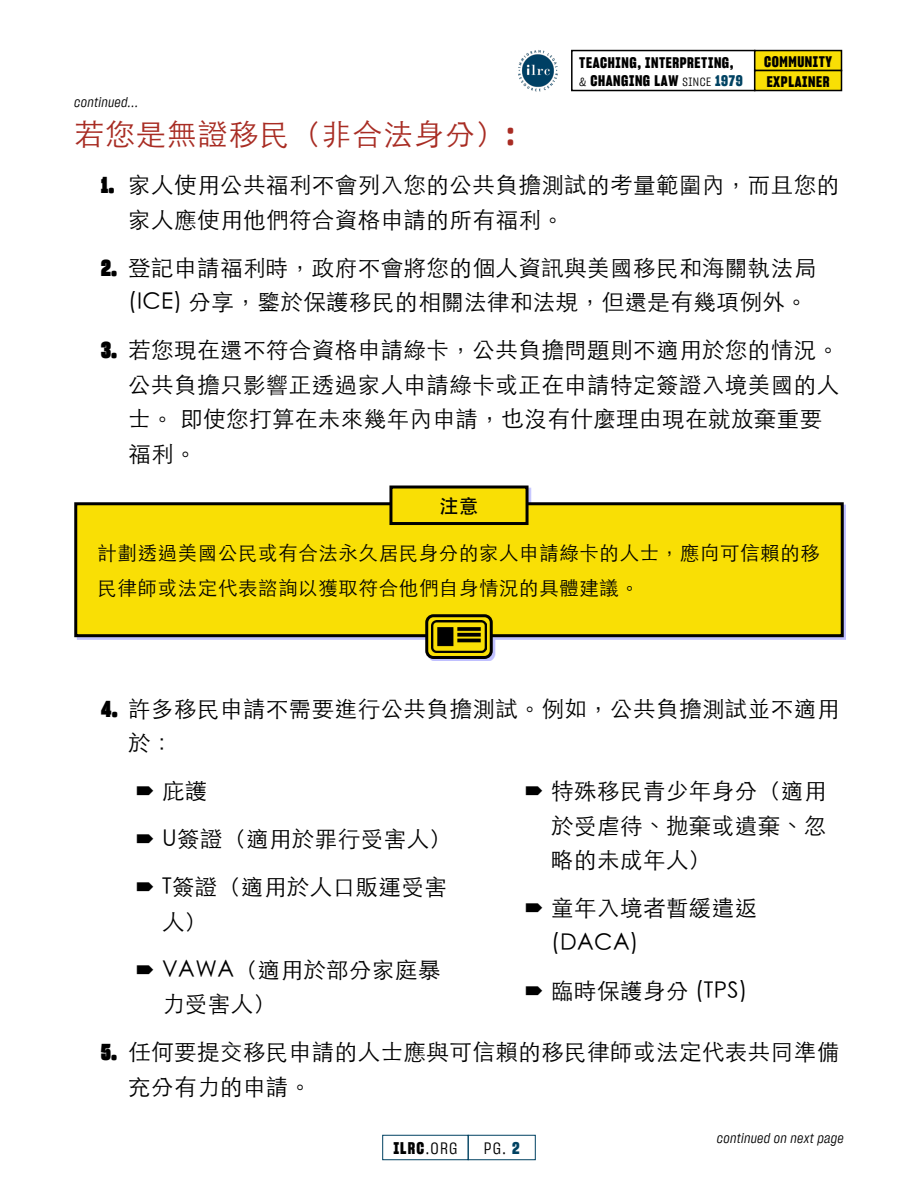
<style>
.page{position:relative;width:918px;height:1188px;background:#fff}
.page>*{position:absolute;margin:0;border:0;box-sizing:border-box;transform-origin:0 0}
.ILRC_2023_Header{font:300 30px "ST Heiti TC";letter-spacing:.03em;color:#a82c23}
.t1{font:300 22.5px/34.5px "ST Heiti TC";letter-spacing:.02em;color:#000}
.ILRC_2023_Pullout_Bo{font:300 19.5px/34.5px "ST Heiti TC";letter-spacing:.03em;color:#000101}
.ILRC_2023_Header-2{font:500 19.5px "ST Heiti TC";color:#000101}
.t2{font:16.5px "Sharp Grotesk Bold 15";color:#000}
.t3{font:16.5px "Sharp Grotesk Book 15";color:#000}
.t4{font:15px/18px "Sharp Grotesk Bold 15";letter-spacing:.04em;color:#000}
.t5{font:13.5px "Sharp Grotesk Book Italic 15";letter-spacing:.02em;color:#000}
.s1{font-family:"Sharp Grotesk Book 15";font-size:12px}
.s2{color:#004262}
.s3{font-family:"Sharp Grotesk Bold 15";font-weight:400}
.s4{font-family:"Sharp Grotesk Black 15";font-weight:400}
.s5{font-family:"Sharp Grotesk Book 15"}
.s6{font-family:"Sharp Grotesk Bold 15";color:#004262}
</style>
<div class="page">
<div style="left:571px;top:50px;width:184px;height:41px;border:2px solid #000"></div>
<div style="left:755px;top:51px;width:87px;height:20px;background:#f9df05"></div>
<div style="left:754px;top:50px;width:88px;height:21px;border:2px solid #000"></div>
<div style="left:755px;top:71px;width:87px;height:20px;background:#f9df05"></div>
<div style="left:754px;top:70px;width:88px;height:21px;border:2px solid #000"></div>
<img style="left:518px;top:50px;width:40px;height:41px">
<div style="left:382px;top:1135px;width:87px;height:25px;border:1px solid #004262"></div>
<div style="left:468px;top:1135px;width:68px;height:25px;border:1px solid #004262"></div>
<div style="left:77px;top:488px;width:769px;height:173px;background:#00f;opacity:.25"></div>
<div style="left:76px;top:504px;width:766px;height:132px;background:#f9df05"></div>
<div style="left:74px;top:502px;width:770px;height:135px;border:3px solid #000"></div>
<div style="left:391px;top:487px;width:136px;height:37px;background:#f9df05"></div>
<div style="left:389px;top:486px;width:140px;height:39px;border:3px solid #000"></div>
<svg style="left:427px;top:616px;width:64px;height:41px"></svg>
<div style="left:425px;top:614px;width:68px;height:45px;border:3px solid #000;border-radius:7px"></div>
<img style="left:432px;top:621px;width:54px;height:31px">
<p class="t5" style="left:74px;top:92px;width:66px">continued...</p>
<p class="t4" style="left:579px;top:53px;width:165px">TEACHING, INTERPRETING, <span class="s1">&amp;</span> CHANGING LAW <span class="s1">SINCE</span> <span class="s2">1979</span></p>
<p class="t4" style="left:764px;top:51px;width:70px;line-height:20px">COMMUNITY<br>EXPLAINER</p>
<p class="ILRC_2023_Header" style="left:74px;top:109px;width:442px">若您是無證移民（非合法身分）<span class="s3">:</span></p>
<p class="t1" style="left:128px;top:166px;width:713px;text-indent:-27px"><span class="s4">1.</span> 家人使用公共福利不會列入您的公共負擔測試的考量範圍內，而且您的家人應使用他們符合資格申請的所有福利。</p>
<p class="t1" style="left:128px;top:248px;width:690px;text-indent:-27px"><span class="s4">2.</span> 登記申請福利時，政府不會將您的個人資訊與美國移民和海關執法局(ICE) 分享，鑒於保護移民的相關法律和法規，但還是有幾項例外。</p>
<p class="t1" style="left:128px;top:331px;width:713px;text-indent:-27px"><span class="s4">3.</span> 若您現在還不符合資格申請綠卡，公共負擔問題則不適用於您的情況。公共負擔只影響正透過家人申請綠卡或正在申請特定簽證入境美國的人士。 即使您打算在未來幾年內申請，也沒有什麼理由現在就放棄重要福利。</p>
<p class="ILRC_2023_Header-2" style="left:439px;top:495px;width:41px">注意</p>
<p class="ILRC_2023_Pullout_Bo" style="left:98px;top:534px;width:724px">計劃透過美國公民或有合法永久居民身分的家人申請綠卡的人士，應向可信賴的移民律師或法定代表諮詢以獲取符合他們自身情況的具體建議。</p>
<p class="t1" style="left:128px;top:689px;width:713px;text-indent:-27px"><span class="s4">4.</span> 許多移民申請不需要進行公共負擔測試。例如，公共負擔測試並不適用於：</p>
<p class="t1" style="left:162px;top:772px;width:47px">庇護</p>
<p class="t1" style="left:162px;top:820px;width:292px">U簽證（適用於罪行受害人）</p>
<p class="t1" style="left:162px;top:868px;width:286px">T簽證（適用於人口販運受害人）</p>
<p class="t1" style="left:162px;top:950px;width:280px">VAWA（適用於部分家庭暴力受害人）</p>
<p class="t1" style="left:551px;top:772px;width:276px;text-align:justify">特殊移民青少年身分（適用於受虐待、抛棄或遺棄、忽略的未成年人）</p>
<p class="t1" style="left:551px;top:889px;width:208px">童年入境者暫緩遣返(DACA)</p>
<p class="t1" style="left:551px;top:971px;width:198px">臨時保護身分 (TPS)</p>
<p class="t1" style="left:128px;top:1033px;width:713px;text-indent:-27px"><span class="s4">5.</span> 任何要提交移民申請的人士應與可信賴的移民律師或法定代表共同準備充分有力的申請。</p>
<p class="t2" style="left:393px;top:1137px;width:66px">ILRC<span class="s5">.ORG</span></p>
<p class="t3" style="left:484px;top:1137px;width:37px">PG. <span class="s6">2</span></p>
<p class="t5" style="left:717px;top:1129px;width:128px">continued on next page</p>
</div>
